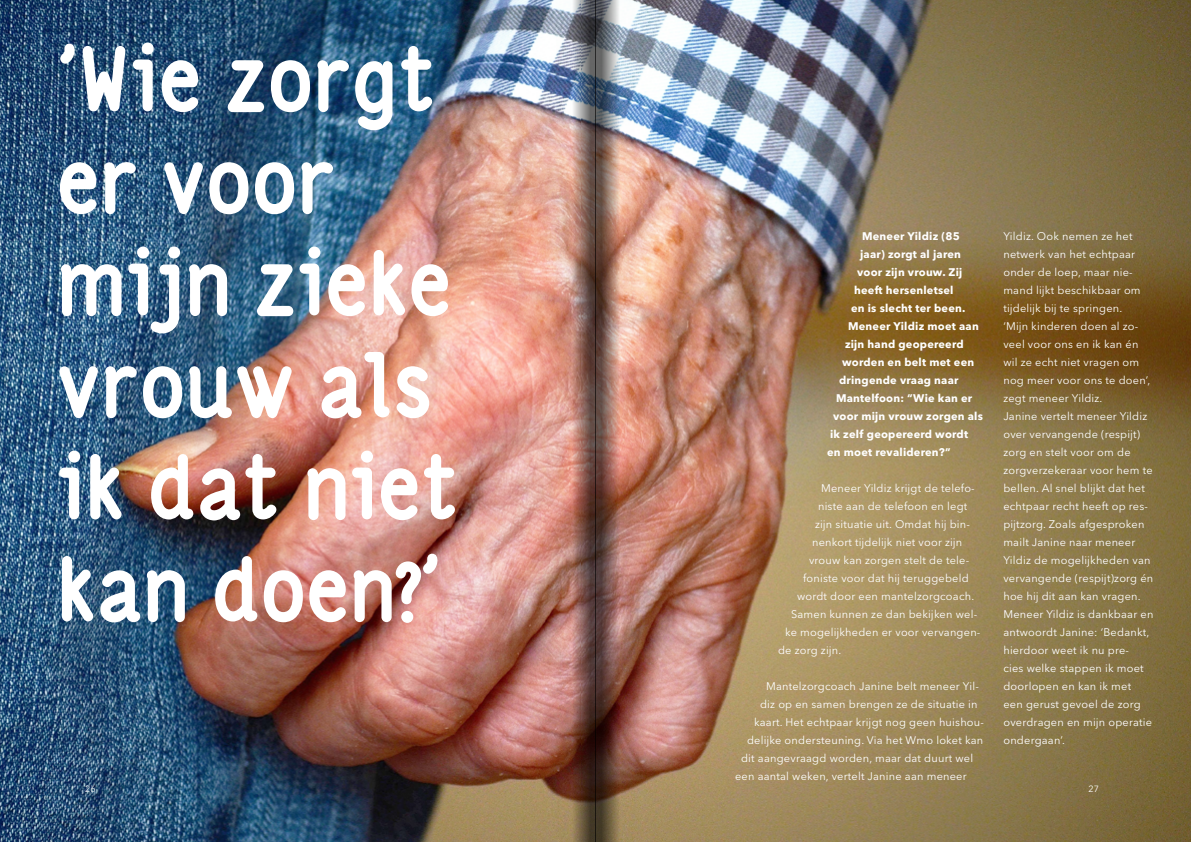
<style>
.page{position:relative;width:1191px;height:842px;background:#fff}
.page>*{position:absolute;margin:0;border:0;box-sizing:border-box;transform-origin:0 0}
.t1{font:700 85px/102px "LS";color:#fff}
.t2{font:11px/18px "Avenir Next LT Pro";letter-spacing:.02em;color:#fff}
.t3{font:700 11px "Avenir Next LT Pro";letter-spacing:.02em;color:#fff}
.t4{font:9px "Avenir Next LT Pro";color:#fff}
</style>
<div class="page">
<img style="left:0;top:0;width:556px;height:842px">
<img style="left:634px;top:0;width:557px;height:842px">
<img style="left:556px;top:0;width:39px;height:842px">
<img style="left:595px;top:0;width:39px;height:842px">
<h1 class="t1" style="left:57px;top:25px;width:404px">'Wie zorgt er voor mijn zieke vrouw als ik dat niet kan doen?'</h1>
<p class="t3" style="left:862px;top:229px;width:99px">Meneer Yildiz (85</p>
<p class="t3" style="left:860px;top:247px;width:102px">jaar) zorgt al jaren</p>
<p class="t3" style="left:857px;top:265px;width:107px">voor zijn vrouw. Zij</p>
<p class="t3" style="left:854px;top:283px;width:101px">heeft hersenletsel</p>
<p class="t3" style="left:851px;top:301px;width:116px">en is slecht ter been.</p>
<p class="t3" style="left:848px;top:319px;width:132px">Meneer Yildiz moet aan</p>
<p class="t3" style="left:845px;top:337px;width:120px">zijn hand geopereerd</p>
<p class="t3" style="left:842px;top:355px;width:134px">worden en belt met een</p>
<p class="t3" style="left:839px;top:373px;width:121px">dringende vraag naar</p>
<p class="t3" style="left:836px;top:391px;width:138px">Mantelfoon: “Wie kan er</p>
<p class="t3" style="left:833px;top:409px;width:151px">voor mijn vrouw zorgen als</p>
<p class="t3" style="left:830px;top:427px;width:140px">ik zelf geopereerd wordt</p>
<p class="t3" style="left:827px;top:445px;width:125px">en moet revalideren?”</p>
<p class="t2" style="left:821px;top:479px;width:155px">Meneer Yildiz krijgt de telefo-</p>
<p class="t2" style="left:818px;top:497px;width:151px">niste aan de telefoon en legt</p>
<p class="t2" style="left:815px;top:515px;width:156px">zijn situatie uit. Omdat hij bin-</p>
<p class="t2" style="left:812px;top:533px;width:152px">nenkort tijdelijk niet voor zijn</p>
<p class="t2" style="left:809px;top:551px;width:162px">vrouw kan zorgen stelt de tele-</p>
<p class="t2" style="left:803px;top:569px;width:167px">foniste voor dat hij teruggebeld</p>
<p class="t2" style="left:797px;top:587px;width:179px">wordt door een mantelzorgcoach.</p>
<p class="t2" style="left:791px;top:605px;width:188px">Samen kunnen ze dan bekijken wel-</p>
<p class="t2" style="left:785px;top:623px;width:197px">ke mogelijkheden er voor vervangen-</p>
<p class="t2" style="left:778px;top:641px;width:65px">de zorg zijn.</p>
<p class="t2" style="left:766px;top:677px;width:214px">Mantelzorgcoach Janine belt meneer Yil-</p>
<p class="t2" style="left:760px;top:695px;width:219px">diz op en samen brengen ze de situatie in</p>
<p class="t2" style="left:754px;top:713px;width:231px">kaart. Het echtpaar krijgt nog geen huishou-</p>
<p class="t2" style="left:747px;top:731px;width:238px">delijke ondersteuning. Via het Wmo loket kan</p>
<p class="t2" style="left:741px;top:749px;width:234px">dit aangevraagd worden, maar dat duurt wel</p>
<p class="t2" style="left:735px;top:767px;width:233px">een aantal weken, vertelt Janine aan meneer</p>
<p class="t2" style="left:1003px;top:227px;width:152px">Yildiz. Ook nemen ze het netwerk van het echtpaar onder de loep, maar nie&shy;mand lijkt beschikbaar om tijdelijk bij te springen.<br>‘Mijn kinderen doen al zo&shy;veel voor ons en ik kan én wil ze echt niet vragen om nog meer voor ons te doen’, zegt meneer Yildiz.<br>Janine vertelt meneer Yildiz over vervangende (respijt) zorg en stelt voor om de zorgverzekeraar voor hem te bellen. Al snel blijkt dat het echtpaar recht heeft op res&shy;pijtzorg. Zoals afgesproken mailt Janine naar meneer<br>Yildiz de mogelijkheden van vervangende (respijt)zorg én hoe hij dit aan kan vragen.<br>Meneer Yildiz is dankbaar en antwoordt Janine: ‘Bedankt, hierdoor weet ik nu pre-<br>cies welke stappen ik moet doorlopen en kan ik met<br>een gerust gevoel de zorg overdragen en mijn operatie ondergaan’.</p>
<p class="t4" style="left:85px;top:783px;width:12px">26</p>
<p class="t4" style="left:1088px;top:783px;width:12px">27</p>
</div>
